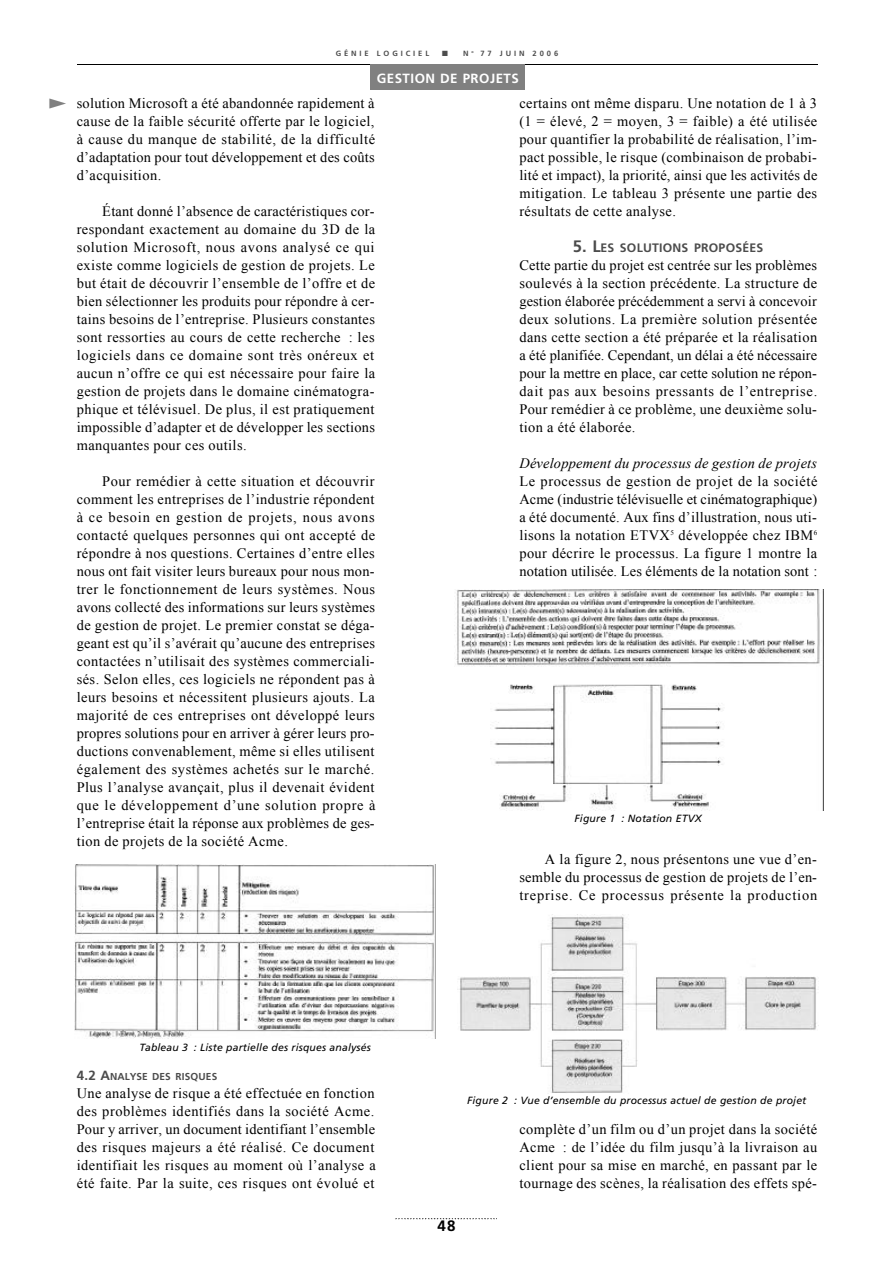
<style>
.page{position:relative;width:893px;height:1263px;background:#fff}
.page>*{position:absolute;margin:0;border:0;box-sizing:border-box;transform-origin:0 0}
.t1{font:700 15.15px "Frutiger";color:#000}
.t2{font:14.4px/18px "Times New Roman";letter-spacing:.03em;color:#000;text-align:justify}
.t3{font:italic 14.4px "Times New Roman";letter-spacing:.015em;color:#000}
.t4{font:700 13.35px "Frutiger";letter-spacing:.035em;color:#fff}
.t5{font:700 12.3px "Frutiger";letter-spacing:.02em;color:#4c4c4c}
.t6{font:italic 10.5px "Frutiger";letter-spacing:.015em;color:#000}
.t7{font:700 10.05px "Frutiger";letter-spacing:.015em;color:#4c4c4c}
.t8{font:700 7.5px "Frutiger";letter-spacing:.385em;color:#4c4c4c}
.s1{font-size:13.35px}
.s2{font-size:16.5px}
</style>
<div class="page">
<hr style="left:77px;top:64px;width:740px;height:1px;background:#000">
<svg style="left:395px;top:1218px;width:102px;height:1px"></svg>
<img style="left:75px;top:864px;width:361px;height:175px">
<img style="left:454px;top:589px;width:369px;height:221px">
<img style="left:459px;top:915px;width:358px;height:178px">
<div style="left:370px;top:64px;width:155px;height:26px;background:#808080"></div>
<p class="t8" style="left:336px;top:49px;width:95px">GÉNIE LOGICIEL</p>
<p class="t8" style="left:442px;top:49px;width:117px">■ N <sup>o</sup> 77 JUIN 2006</p>
<p class="t4" style="left:377px;top:70px;width:144px">GESTION DE PROJETS</p>
<p class="t2" style="left:77px;top:95px;width:300px">solution Microsoft a été abandonnée rapidement à cause de la faible sécurité offerte par le logiciel, à cause du manque de stabilité, de la difficulté d’adaptation pour tout développement et des coûts d’acquisition.</p>
<p class="t2" style="left:77px;top:203px;width:300px;text-indent:26px">Étant donné l’absence de caractéristiques cor&shy;respondant exactement au domaine du 3D de la solution Microsoft, nous avons analysé ce qui existe comme logiciels de gestion de projets. Le but était de découvrir l’ensemble de l’offre et de bien sélectionner les produits pour répondre à cer&shy;tains besoins de l’entreprise. Plusieurs constantes sont ressorties au cours de cette recherche : les logiciels dans ce domaine sont très onéreux et aucun n’offre ce qui est nécessaire pour faire la gestion de projets dans le domaine cinématogra&shy;phique et télévisuel. De plus, il est pratiquement impossible d’adapter et de développer les sections manquantes pour ces outils.</p>
<p class="t2" style="left:77px;top:473px;width:300px;text-indent:26px">Pour remédier à cette situation et découvrir comment les entreprises de l’industrie répondent à ce besoin en gestion de projets, nous avons contacté quelques personnes qui ont accepté de répondre à nos questions. Certaines d’entre elles nous ont fait visiter leurs bureaux pour nous mon&shy;trer le fonctionnement de leurs systèmes. Nous avons collecté des informations sur leurs systèmes de gestion de projet. Le premier constat se déga&shy;geant est qu’il s’avérait qu’aucune des entreprises contactées n’utilisait des systèmes commerciali&shy;sés. Selon elles, ces logiciels ne répondent pas à leurs besoins et nécessitent plusieurs ajouts. La majorité de ces entreprises ont développé leurs propres solutions pour en arriver à gérer leurs pro&shy;ductions convenablement, même si elles utilisent également des systèmes achetés sur le marché.<br>Plus l’analyse avançait, plus il devenait évident que le développement d’une solution propre à l’entreprise était la réponse aux problèmes de ges&shy;tion de projets de la société Acme.</p>
<p class="t6" style="left:139px;top:1042px;width:233px">Tableau 3 : Liste partielle des risques analysés</p>
<p class="t7" style="left:77px;top:1071px;width:142px"><span class="s1">4.2 A</span>NALYSE DES RISQUES</p>
<p class="t2" style="left:77px;top:1085px;width:301px">Une analyse de risque a été effectuée en fonction des problèmes identifiés dans la société Acme.<br>Pour y arriver, un document identifiant l’ensemble des risques majeurs a été réalisé. Ce document identifiait les risques au moment où l’analyse a été faite. Par la suite, ces risques ont évolué et</p>
<p class="t2" style="left:519px;top:95px;width:299px">certains ont même disparu. Une notation de 1 à 3 (1 = élevé, 2 = moyen, 3 = faible) a été utilisée pour quantifier la probabilité de réalisation, l’im&shy;pact possible, le risque (combinaison de probabi&shy;lité et impact), la priorité, ainsi que les activités de mitigation. Le tableau 3 présente une partie des résultats de cette analyse.</p>
<p class="t5" style="left:572px;top:241px;width:192px"><span class="s2">5. L</span>ES SOLUTIONS PROPOSÉES</p>
<p class="t2" style="left:519px;top:257px;width:299px">Cette partie du projet est centrée sur les problèmes soulevés à la section précédente. La structure de gestion élaborée précédemment a servi à concevoir deux solutions. La première solution présentée dans cette section a été préparée et la réalisation a été planifiée. Cependant, un délai a été nécessaire pour la mettre en place, car cette solution ne répon&shy;dait pas aux besoins pressants de l’entreprise.<br>Pour remédier à ce problème, une deuxième solu&shy;tion a été élaborée.</p>
<p class="t3" style="left:519px;top:456px;width:299px">Développement du processus de gestion de projets</p>
<p class="t2" style="left:519px;top:473px;width:299px">Le processus de gestion de projet de la société Acme (industrie télévisuelle et cinématographique) a été documenté. Aux fins d’illustration, nous uti&shy;lisons la notation ETVX<sup>5</sup> développée chez IBM<sup>6 </sup>pour décrire le processus. La figure 1 montre la notation utilisée. Les éléments de la notation sont :</p>
<p class="t6" style="left:574px;top:812px;width:129px">Figure 1 : Notation ETVX</p>
<p class="t2" style="left:519px;top:851px;width:299px;text-indent:26px">A la figure 2, nous présentons une vue d’en&shy;semble du processus de gestion de projets de l’en&shy;treprise. Ce processus présente la production</p>
<p class="t1" style="left:437px;top:1216px;width:19px">48</p>
<p class="t6" style="left:467px;top:1094px;width:340px">Figure 2 : Vue d’ensemble du processus actuel de gestion de projet</p>
<p class="t2" style="left:519px;top:1121px;width:299px">complète d’un film ou d’un projet dans la société Acme : de l’idée du film jusqu’à la livraison au client pour sa mise en marché, en passant par le tournage des scènes, la réalisation des effets spé-</p>
</div>
